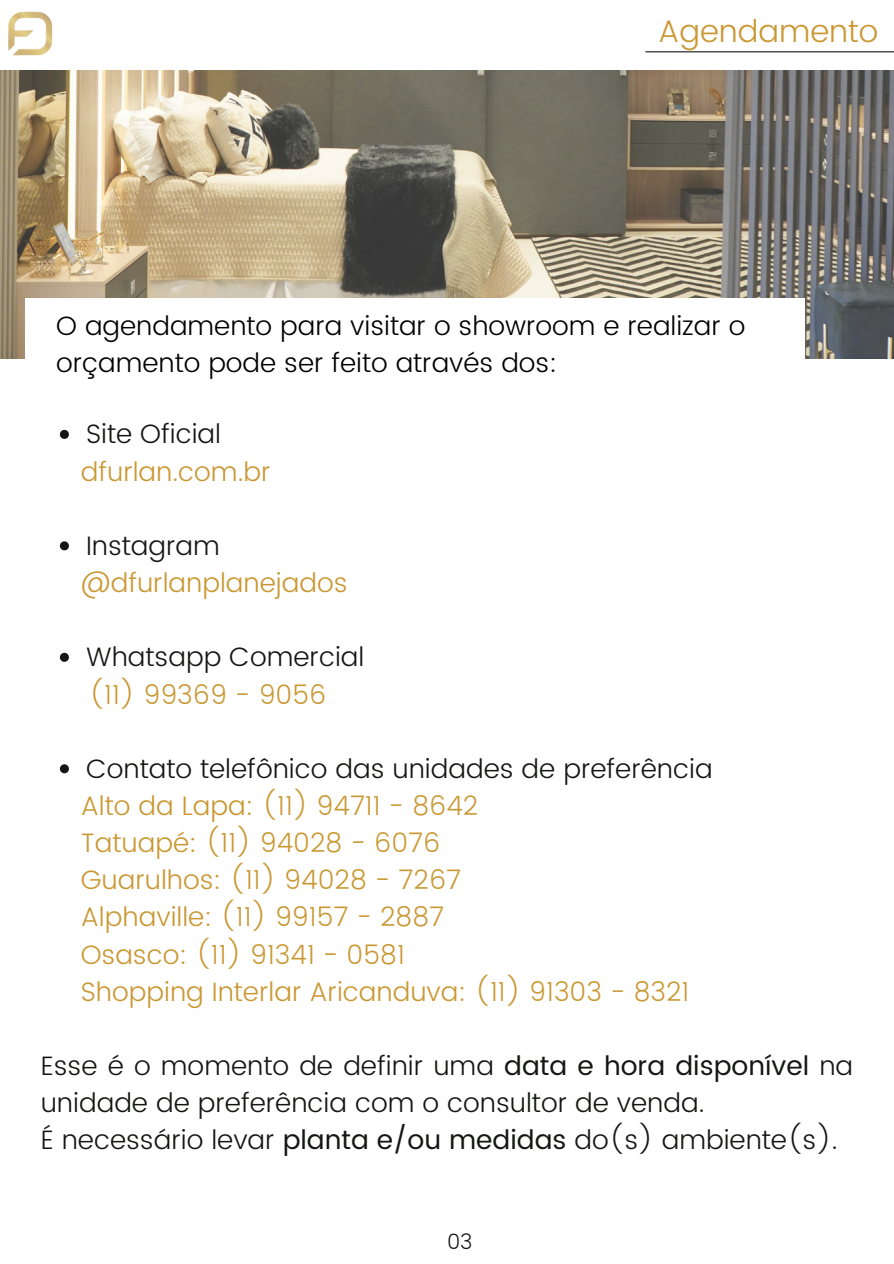
<style>
.page{position:relative;width:894px;height:1264px;background:#fff}
.page>*{position:absolute;margin:0;border:0;box-sizing:border-box;transform-origin:0 0}
.t1{font:300 31.2px "Poppins";color:#ca9833}
.t2{font:300 26.7px/37.2px "Poppins";color:#141714}
.t3{font:300 26.7px "Poppins";color:#ca9833}
.t4{font:300 26.55px/37.2px "Poppins";color:#000}
.t5{font:300 21px "Poppins";color:#141714}
.s1{font-weight:400}
</style>
<div class="page">
<hr style="left:645px;top:51px;width:248px;height:1px;background:#141714">
<img style="left:0;top:70px;width:893px;height:288px">
<div style="left:25px;top:298px;width:779px;height:268px;background:#fff"></div>
<svg style="left:60px;top:430px;width:9px;height:9px"></svg>
<svg style="left:60px;top:541px;width:9px;height:9px"></svg>
<svg style="left:60px;top:653px;width:9px;height:9px"></svg>
<svg style="left:60px;top:764px;width:9px;height:9px"></svg>
<img style="left:8px;top:11px;width:45px;height:45px">
<p class="t1" style="left:658px;top:13px;width:221px">Agendamento</p>
<p class="t4" style="left:56px;top:307px;width:690px">O agendamento para visitar o showroom e realizar o orçamento pode ser feito através dos:</p>
<p class="t2" style="left:86px;top:415px;width:136px">Site Oficial</p>
<h1 class="t3" style="left:81px;top:455px;width:191px">dfurlan.com.br</h1>
<p class="t2" style="left:86px;top:527px;width:135px">Instagram</p>
<p class="t3" style="left:81px;top:567px;width:268px">@dfurlanplanejados</p>
<p class="t2" style="left:86px;top:638px;width:280px">Whatsapp Comercial</p>
<p class="t3" style="left:89px;top:678px;width:239px">(11) 99369 - 9056</p>
<p class="t2" style="left:86px;top:750px;width:628px">Contato telefônico das unidades de preferência</p>
<p class="t3" style="left:81px;top:790px;width:399px">Alto da Lapa: (11) 94711 - 8642</p>
<p class="t3" style="left:81px;top:827px;width:361px">Tatuapé: (11) 94028 - 6076</p>
<p class="t3" style="left:81px;top:864px;width:382px">Guarulhos: (11) 94028 - 7267</p>
<p class="t3" style="left:81px;top:901px;width:365px">Alphaville: (11) 99157 - 2887</p>
<p class="t3" style="left:81px;top:938px;width:325px">Osasco: (11) 91341 - 0581</p>
<p class="t3" style="left:81px;top:975px;width:610px">Shopping Interlar Aricanduva: (11) 91303 - 8321</p>
<p class="t2" style="left:41px;top:1047px;width:813px">Esse é o momento de definir uma <span class="s1">data e hora disponível</span> na unidade de preferência com o consultor de venda.</p>
<p class="t2" style="left:41px;top:1121px;width:798px">É necessário levar <span class="s1">planta e/ou medidas</span> do(s) ambiente(s).</p>
<p class="t5" style="left:447px;top:1229px;width:27px">03</p>
</div>
